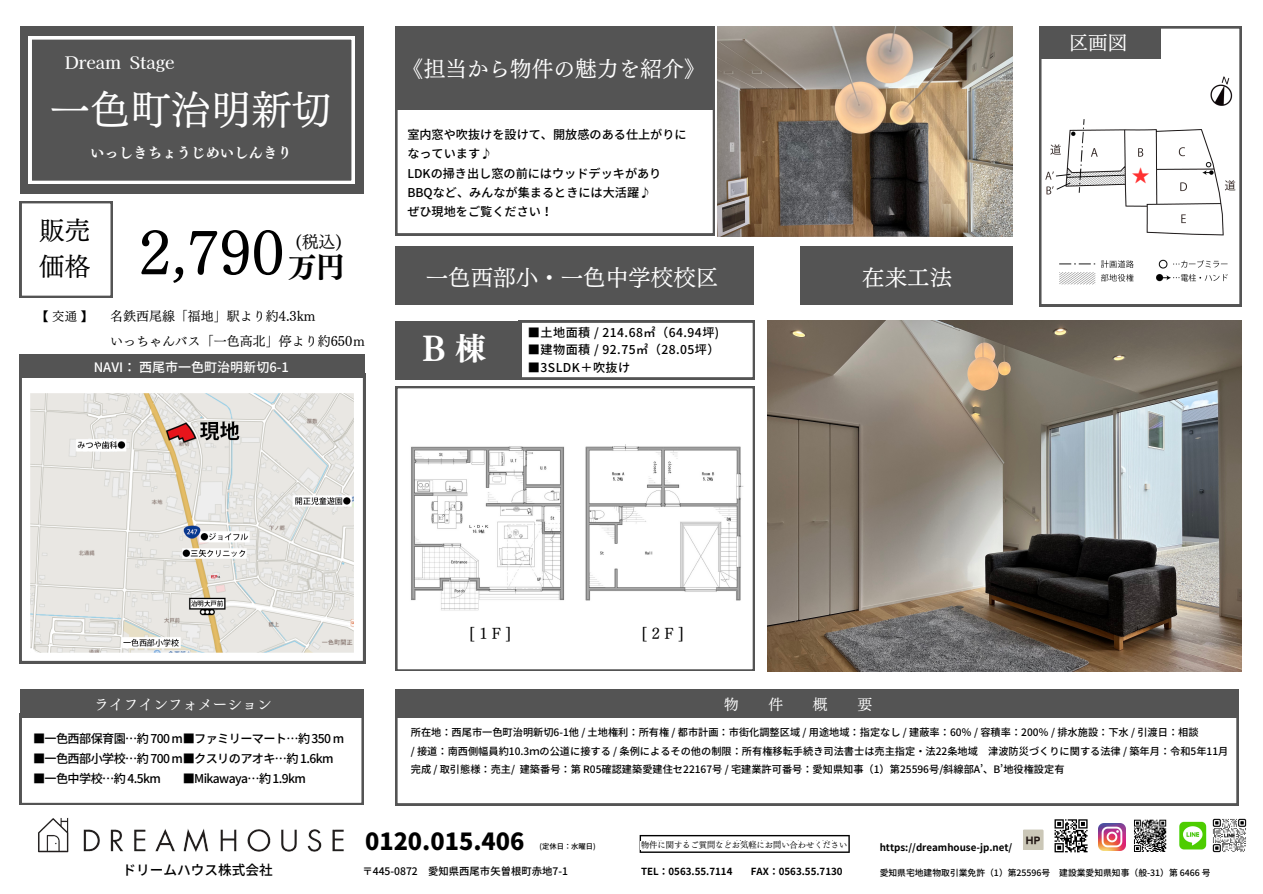
<style>
.page{position:relative;width:1263px;height:894px;background:#fff}
.page>*{position:absolute;margin:0;border:0;box-sizing:border-box;transform-origin:0 0}
.t1{font:58.05px "Canva UD Mincho Pr 6 N M";color:#000}
.t2{font:40.35px "Canva UD Mincho Pr 6 N M";color:#fff}
.t3{font:31.05px "Canva UD Mincho Pr 6 N B";color:#fff}
.t4{font:28.5px "Canva UD Mincho Pr 6 N B";color:#000}
.t5{font:25.5px "Canva UD Mincho Pr 6 N M";color:#000}
.t6{font:800 23.4px "Gen Shin Gothic";color:#000}
.t7{font:22.5px "Canva UD Mincho Pr 6 N M";color:#fff}
.t8{font:21.75px "Canva UD Mincho Pr 6 N M";color:#fff}
.t9{font:19.35px "Canva UD Mincho Pr 6 N M";color:#fff}
.t10{font:500 17.25px "Kaisei Tokumin";color:#fff}
.t11{font:17.1px "Canva UD Mincho Pr 6 N M";color:#ff3131}
.t12{font:16.65px "Canva UD Mincho Pr 6 N M";color:#000}
.t13{font:14.85px "Canva UD Mincho Pr 6 N M";color:#fff}
.t14{font:14.55px "Canva UD Mincho Pr 6 N M";color:#000}
.t15{font:14.4px "Canva UD Mincho Pr 6 N B";color:#fff}
.t16{font:500 13.65px "Noto Sans JP";color:#000}
.t17{font:500 13.05px "Noto Sans JP";color:#fff}
.t18{font:12.9px "Canva UD Mincho Pr 6 N M";color:#000}
.t19{font:12.45px "Canva UD Mincho Pr 6 N M";color:#000}
.t20{font:500 12.15px "Noto Sans JP";color:#000}
.t21{font:500 12.15px "Noto Sans JP";letter-spacing:-.05em;color:#000}
.t22{font:500 12.15px "Noto Sans JP";letter-spacing:.04em;color:#000}
.t23{font:500 10.35px "Noto Sans JP";color:#000}
.t24{font:500 10.2px/18.8px "Noto Sans JP";color:#000}
.t25{font:700 9.75px "Noto Sans JP";color:#000}
.t26{font:9.6px "Nud Motoya Cedar Std W6";color:#231815}
.t27{font:500 8.85px "Noto Sans JP";color:#000}
.t28{font:8.25px "Canva UD Mincho Pr 6 N M";color:#000}
.t29{font:500 7.35px "Noto Sans JP";color:#000}
</style>
<div class="page">
<img style="left:717px;top:26px;width:295px;height:211px">
<img style="left:768px;top:320px;width:473px;height:351px">
<div style="left:395px;top:26px;width:320px;height:84px;background:#545454"></div>
<div style="left:799px;top:246px;width:213px;height:59px;background:#545454"></div>
<div style="left:20px;top:689px;width:344px;height:28px;background:#545454"></div>
<svg style="left:20px;top:717px;width:344px;height:87px"></svg>
<svg style="left:395px;top:653px;width:360px;height:17px"></svg>
<div style="left:395px;top:689px;width:843px;height:28px;background:#545454"></div>
<svg style="left:395px;top:717px;width:843px;height:88px"></svg>
<svg style="left:395px;top:110px;width:320px;height:125px"></svg>
<svg style="left:1039px;top:26px;width:202px;height:280px"></svg>
<div style="left:1039px;top:26px;width:122px;height:33px;background:#545454"></div>
<div style="left:20px;top:26px;width:344px;height:168px;background:#545454"></div>
<svg style="left:29px;top:36px;width:326px;height:148px"></svg>
<svg style="left:20px;top:201px;width:93px;height:97px"></svg>
<div style="left:20px;top:354px;width:345px;height:24px;background:#545454"></div>
<svg style="left:20px;top:378px;width:345px;height:285px"></svg>
<img style="left:395px;top:246px;width:484px;height:407px">
<div style="left:754px;top:245px;width:45px;height:72px;background:#fff"></div>
<img style="left:30px;top:393px;width:323px;height:259px">
<img style="left:1194px;top:69px;width:44px;height:41px">
<img style="left:1050px;top:254px;width:181px;height:32px">
<img style="left:1046px;top:119px;width:190px;height:120px">
<img style="left:409px;top:445px;width:162px;height:166px">
<img style="left:580px;top:444px;width:166px;height:161px">
<img style="left:1098px;top:823px;width:27px;height:27px">
<div style="left:1023px;top:829px;width:20px;height:21px;background:#cbc7b7"></div>
<img style="left:1179px;top:821px;width:28px;height:29px">
<img style="left:38px;top:817px;width:306px;height:36px">
<img style="left:639px;top:834px;width:211px;height:19px">
<div style="left:641px;top:840px;width:207px;height:9px;background:#fff"></div>
<svg style="left:1054px;top:819px;width:34px;height:34px"></svg>
<svg style="left:1054px;top:819px;width:33px;height:33px"></svg>
<svg style="left:1134px;top:819px;width:33px;height:33px"></svg>
<img style="left:1212px;top:818px;width:35px;height:35px">
<h3 class="t10" style="left:65px;top:49px;width:111px">Dream Stage</h3>
<p class="t2" style="left:50px;top:89px;width:284px">一色町治明新切</p>
<p class="t15" style="left:90px;top:145px;width:203px">いっしきちょうじめいしんきり</p>
<p class="t5" style="left:39px;top:217px;width:52px">販売</p>
<p class="t5" style="left:39px;top:253px;width:52px">価格</p>
<p class="t1" style="left:139px;top:224px;width:147px">2,790</p>
<p class="t12" style="left:296px;top:233px;width:48px">(税込)</p>
<p class="t4" style="left:288px;top:252px;width:59px">万円</p>
<p class="t19" style="left:36px;top:310px;width:59px">【交通】</p>
<h6 class="t18" style="left:110px;top:310px;width:207px">名鉄西尾線「福地」駅より約4.3km</h6>
<p class="t18" style="left:110px;top:334px;width:257px">いっちゃんバス「一色高北」停より約650ｍ</p>
<p class="t17" style="left:94px;top:357px;width:197px">NAVI：西尾市一色町治明新切6-1</p>
<p class="t8" style="left:402px;top:58px;width:305px">《担当から物件の魅力を紹介》</p>
<p class="t20" style="left:407px;top:125px;width:281px">室内窓や吹抜けを設けて、開放感のある仕上がりに</p>
<p class="t20" style="left:407px;top:144px;width:87px">なっています♪</p>
<p class="t20" style="left:407px;top:163px;width:256px">LDKの掃き出し窓の前にはウッドデッキがあり</p>
<p class="t20" style="left:407px;top:183px;width:245px">BBQなど、みんなが集まるときには大活躍♪</p>
<p class="t20" style="left:407px;top:202px;width:147px">ぜひ現地をご覧ください！</p>
<p class="t7" style="left:426px;top:266px;width:294px">一色西部小・一色中学校校区</p>
<p class="t3" style="left:422px;top:332px;width:65px">B 棟</p>
<h4 class="t22" style="left:528px;top:323px;width:193px">■土地面積 / 214.68㎡（64.94坪)</h4>
<p class="t22" style="left:528px;top:340px;width:193px">■建物面積 / 92.75㎡（28.05坪）</p>
<p class="t22" style="left:528px;top:357px;width:104px">■3SLDK＋吹抜け</p>
<p class="t14" style="left:469px;top:625px;width:44px">[1F]</p>
<p class="t14" style="left:642px;top:625px;width:44px">[2F]</p>
<h5 class="t7" style="left:862px;top:266px;width:91px">在来工法</h5>
<p class="t13" style="left:94px;top:696px;width:179px">ライフインフォメーション</p>
<p class="t13" style="left:724px;top:696px;width:16px">物</p>
<p class="t13" style="left:768px;top:696px;width:16px">件</p>
<p class="t13" style="left:813px;top:696px;width:16px">概</p>
<p class="t13" style="left:857px;top:696px;width:16px">要</p>
<p class="t9" style="left:1069px;top:32px;width:60px">区画図</p>
<p class="t11" style="left:1132px;top:167px;width:19px">★</p>
<p class="t21" style="left:33px;top:728px;width:313px">■一色西部保育園…約 700 m■ファミリーマート…約 350 m</p>
<p class="t21" style="left:33px;top:748px;width:302px">■一色西部小学校…約 700 m■クスリのアオキ…約 1.6km</p>
<p class="t21" style="left:183px;top:769px;width:125px">■Mikawaya…約 1.9km</p>
<p class="t20" style="left:33px;top:769px;width:129px">■一色中学校…約 4.5km</p>
<h6 class="t24" style="left:411px;top:722px;width:817px">所在地：西尾市一色町治明新切6-1他 / 土地権利：所有権 / 都市計画：市街化調整区域 / 用途地域：指定なし / 建蔽率：60％ / 容積率：200％ / 排水施設：下水 / 引渡日：相談<br>/ 接道：南西側幅員約10.3ｍの公道に接する / 条例によるその他の制限：所有権移転手続き司法書士は売主指定・法22条地域 津波防災づくりに関する法律 / 築年月：令和5年11月完成 / 取引態様：売主/ 建築番号：第 R05確認建築愛建住セ22167号 / 宅建業許可番号：愛知県知事（1）第25596号/斜線部A’、B’地役権設定有</h6>
<p class="t6" style="left:365px;top:824px;width:161px">0120.015.406</p>
<p class="t26" style="left:1026px;top:835px;width:16px">HP</p>
<p class="t28" style="left:641px;top:840px;width:208px">物件に関するご質問などお気軽にお問い合わせください</p>
<p class="t25" style="left:641px;top:863px;width:93px">TEL：0563.55.7114</p>
<p class="t25" style="left:751px;top:863px;width:93px">FAX：0563.55.7130</p>
<p class="t29" style="left:539px;top:839px;width:58px">(定休日：水曜日)</p>
<p class="t25" style="left:880px;top:839px;width:134px">https://dreamhouse-jp.net/</p>
<p class="t27" style="left:880px;top:865px;width:332px">愛知県宅地建物取引業免許（1）第25596号 建設業愛知県知事（般-31）第 6466 号</p>
<p class="t16" style="left:122px;top:858px;width:152px">ドリームハウス株式会社</p>
<p class="t23" style="left:362px;top:863px;width:207px">〒445-0872 愛知県西尾市矢曽根町赤地7-1</p>
</div>
